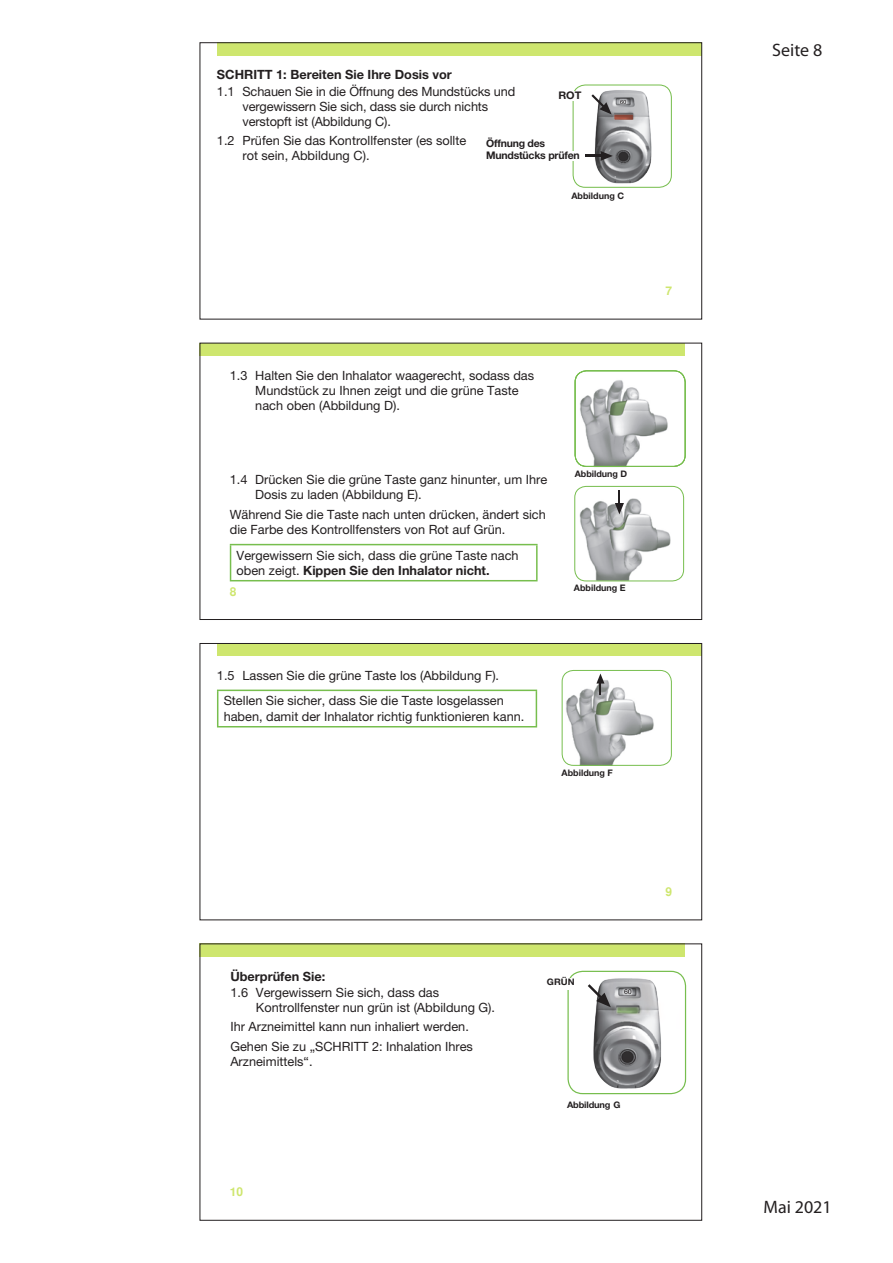
<style>
.page{position:relative;width:893px;height:1263px;background:#fff}
.page>*{position:absolute;margin:0;border:0;box-sizing:border-box;transform-origin:0 0}
.t1{font:18px "Myriad Pro";color:#231f20}
.t2{font:12.75px/15px "Helvetica Neue LT Pro";color:#231f20}
.t3{font:700 12.75px "Helvetica Neue LT Pro";color:#231f20}
.t4{font:700 12px "Nimbus San L";color:#cee66e}
.t5{font:700 10.5px/12px "Helvetica Neue LT Pro";letter-spacing:-.02em;color:#231f20}
.t6{font:700 10.5px "Helvetica Neue LT Pro";letter-spacing:-.02em;color:#231f20;scale:1.04 1}
.t7{font:700 9px "Helvetica Neue LT Pro";color:#231f20}
.t8{font:700 9px "Helvetica Neue LT Pro";letter-spacing:-.02em;color:#231f20}
.t9{font:700 9px "Helvetica Neue LT Pro";color:#231f20;scale:1.04 1}
.s1{font-weight:700}
</style>
<div class="page">
<div style="left:217px;top:43px;width:485px;height:12px;background:#cee66e"></div>
<img style="left:573px;top:86px;width:97px;height:101px">
<svg style="left:620px;top:100px;width:6px;height:4px"></svg>
<div style="left:573px;top:84px;width:99px;height:104px;border:1px solid #77be4e;border-radius:12px"></div>
<div style="left:571px;top:91px;width:20px;height:10px;background:#fff"></div>
<svg style="left:591px;top:94px;width:21px;height:20px"></svg>
<hr style="left:571px;top:151px;width:4px;height:10px;background:#fff">
<svg style="left:585px;top:151px;width:28px;height:10px"></svg>
<div style="left:200px;top:343px;width:485px;height:13px;background:#cee66e"></div>
<hr style="left:230px;top:544px;width:308px;height:1px;background:#77be4e">
<hr style="left:230px;top:545px;width:1px;height:35px;background:#77be4e">
<hr style="left:536px;top:545px;width:2px;height:35px;background:#77be4e">
<hr style="left:230px;top:580px;width:308px;height:1px;background:#77be4e">
<svg style="left:574px;top:370px;width:111px;height:97px"></svg>
<div style="left:575px;top:370px;width:111px;height:97px;border:1px solid #77be4e;border-radius:11px"></div>
<svg style="left:574px;top:485px;width:111px;height:97px"></svg>
<div style="left:200px;top:343px;width:502px;height:277px;border:1px solid #231f20"></div>
<div style="left:217px;top:643px;width:485px;height:13px;background:#cee66e"></div>
<hr style="left:217px;top:690px;width:320px;height:1px;background:#77be4e">
<hr style="left:217px;top:691px;width:1px;height:35px;background:#77be4e">
<hr style="left:536px;top:691px;width:1px;height:35px;background:#77be4e">
<hr style="left:217px;top:726px;width:320px;height:1px;background:#77be4e">
<svg style="left:561px;top:669px;width:111px;height:97px"></svg>
<div style="left:200px;top:643px;width:502px;height:277px;border:1px solid #231f20"></div>
<div style="left:200px;top:944px;width:485px;height:12px;background:#cee66e"></div>
<svg style="left:567px;top:970px;width:120px;height:125px"></svg>
<p class="t3" style="left:217px;top:67px;width:236px">SCHRITT 1: Bereiten Sie Ihre Dosis vor</p>
<p class="t2" style="left:242px;top:83px;width:274px;text-indent:-26px">1.1 Schauen Sie in die Öffnung des Mundstücks und vergewissern Sie sich, dass sie durch nichts verstopft ist (Abbildung C).</p>
<p class="t2" style="left:242px;top:133px;width:225px;text-indent:-26px">1.2 Prüfen Sie das Kontrollfenster (es sollte rot sein, Abbildung C).</p>
<p class="t5" style="left:486px;top:137px;width:95px">Öffnung des<br>Mundstücks prüfen</p>
<p class="t7" style="left:571px;top:190px;width:54px">Abbildung C</p>
<p class="t6" style="left:558px;top:89px;width:24px">ROT</p>
<p class="t2" style="left:255px;top:367px;width:280px;text-indent:-26px">1.3 Halten Sie den Inhalator waagerecht, sodass das<br>Mundstück zu Ihnen zeigt und die grüne Taste nach oben (Abbildung D).</p>
<p class="t2" style="left:255px;top:472px;width:293px;text-indent:-26px">1.4 Drücken Sie die grüne Taste ganz hinunter, um Ihre<br>Dosis zu laden (Abbildung E).</p>
<p class="t2" style="left:230px;top:506px;width:318px">Während Sie die Taste nach unten drücken, ändert sich die Farbe des Kontrollfensters von Rot auf Grün.</p>
<p class="t2" style="left:237px;top:547px;width:284px">Vergewissern Sie sich, dass die grüne Taste nach oben zeigt. <span class="s1">Kippen Sie den Inhalator nicht.</span></p>
<p class="t4" style="left:230px;top:584px;width:8px">8</p>
<p class="t7" style="left:575px;top:468px;width:54px">Abbildung D</p>
<p class="t7" style="left:574px;top:582px;width:53px">Abbildung E</p>
<p class="t2" style="left:217px;top:663px;width:288px;line-height:25.2px;text-align:center">1.5 Lassen Sie die grüne Taste los (Abbildung F).<br>Stellen Sie sicher, dass Sie die Taste losgelassen</p>
<p class="t2" style="left:224px;top:708px;width:302px">haben, damit der Inhalator richtig funktionieren kann.</p>
<p class="t7" style="left:562px;top:767px;width:53px">Abbildung F</p>
<p class="t4" style="left:665px;top:284px;width:8px">7</p>
<p class="t3" style="left:230px;top:968px;width:96px">Überprüfen Sie:</p>
<p class="t2" style="left:256px;top:985px;width:241px;text-indent:-26px">1.6 Vergewissern Sie sich, dass das<br>Kontrollfenster nun grün ist (Abbildung G).</p>
<p class="t2" style="left:230px;top:1017px;width:244px;line-height:19.2px">Ihr Arzneimittel kann nun inhaliert werden.<br>Gehen Sie zu „SCHRITT 2: Inhalation Ihres</p>
<p class="t2" style="left:230px;top:1053px;width:84px">Arzneimittels“.</p>
<p class="t4" style="left:230px;top:1185px;width:15px">10</p>
<p class="t9" style="left:547px;top:976px;width:28px">GRÜN</p>
<p class="t4" style="left:665px;top:885px;width:8px">9</p>
<p class="t8" style="left:567px;top:1100px;width:55px">Abbildung G</p>
<h1 class="t1" style="left:772px;top:39px;width:52px">Seite 8</h1>
<h1 class="t1" style="left:763px;top:1196px;width:70px">Mai 2021</h1>
</div>
